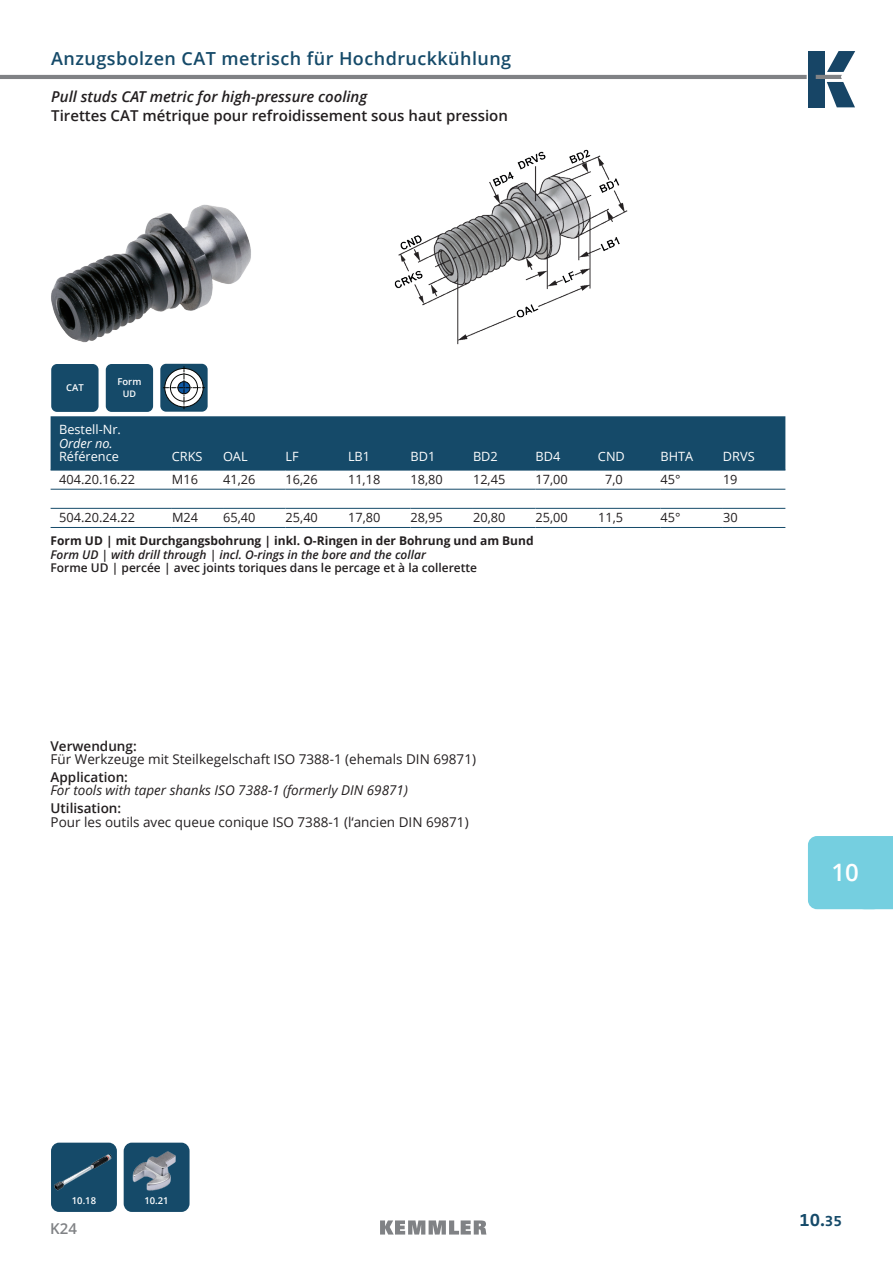
<style>
.page{position:relative;width:893px;height:1263px;background:#fff}
.page>*{position:absolute;margin:0;border:0;box-sizing:border-box;transform-origin:0 0}
.t1{font:600 24px "Open Sans";color:#fff}
.t2{font:600 18px "Open Sans";letter-spacing:.025em;color:#154a69}
.t3{font:700 18px "Zwo OT";color:#154a69}
.t4{font:600 15px "Open Sans";color:#231f20}
.t5{font:italic 600 15px "Open Sans";color:#231f20}
.t6{font:600 15px "Open Sans";color:#808285}
.t7{font:13.5px "Open Sans";color:#231f20}
.t8{font:italic 13.5px "Open Sans";color:#231f20}
.t9{font:600 13.5px "Open Sans";color:#231f20}
.t10{font:12.75px "Open Sans";color:#231f20}
.t11{font:12.75px "Open Sans";color:#fff}
.t12{font:italic 12.75px "Open Sans";color:#fff}
.t13{font:700 12px "Open Sans";color:#231f20}
.t14{font:600 12px "Open Sans";color:#231f20}
.t15{font:italic 600 12px "Open Sans";color:#231f20}
.t16{font:600 9.45px "Open Sans";color:#fff}
.t17{font:600 9px "Open Sans";color:#fff}
.s1{font-size:15px}
</style>
<div class="page">
<svg style="left:380px;top:1220px;width:106px;height:14px"></svg>
<div style="left:808px;top:51px;width:16px;height:56px;background:#174566"></div>
<svg style="left:816px;top:51px;width:39px;height:56px"></svg>
<hr style="left:0;top:75px;width:807px;height:4px;background:#808285">
<svg style="left:876px;top:836px;width:17px;height:73px"></svg>
<div style="left:808px;top:836px;width:74px;height:73px;background:#75cfe0;border-radius:9px"></div>
<div style="left:51px;top:416px;width:734px;height:54px;background:#154a69"></div>
<svg style="left:51px;top:507px;width:734px;height:1px"></svg>
<hr style="left:51px;top:470px;width:121px;height:1px;background:#154a69">
<hr style="left:172px;top:470px;width:51px;height:1px;background:#154a69">
<hr style="left:223px;top:470px;width:62px;height:1px;background:#154a69">
<hr style="left:285px;top:470px;width:63px;height:1px;background:#154a69">
<hr style="left:348px;top:470px;width:62px;height:1px;background:#154a69">
<hr style="left:410px;top:470px;width:63px;height:1px;background:#154a69">
<hr style="left:473px;top:470px;width:62px;height:1px;background:#154a69">
<hr style="left:535px;top:470px;width:63px;height:1px;background:#154a69">
<hr style="left:598px;top:470px;width:62px;height:1px;background:#154a69">
<hr style="left:660px;top:470px;width:63px;height:1px;background:#154a69">
<hr style="left:723px;top:470px;width:62px;height:1px;background:#154a69">
<hr style="left:51px;top:489px;width:121px;height:1px;background:#154a69">
<hr style="left:172px;top:489px;width:51px;height:1px;background:#154a69">
<hr style="left:223px;top:489px;width:62px;height:1px;background:#154a69">
<hr style="left:285px;top:489px;width:63px;height:1px;background:#154a69">
<hr style="left:348px;top:489px;width:62px;height:1px;background:#154a69">
<hr style="left:410px;top:489px;width:63px;height:1px;background:#154a69">
<hr style="left:473px;top:489px;width:62px;height:1px;background:#154a69">
<hr style="left:535px;top:489px;width:63px;height:1px;background:#154a69">
<hr style="left:598px;top:489px;width:62px;height:1px;background:#154a69">
<hr style="left:660px;top:489px;width:63px;height:1px;background:#154a69">
<hr style="left:723px;top:489px;width:62px;height:1px;background:#154a69">
<hr style="left:51px;top:508px;width:121px;height:1px;background:#154a69">
<hr style="left:172px;top:508px;width:51px;height:1px;background:#154a69">
<hr style="left:223px;top:508px;width:62px;height:1px;background:#154a69">
<hr style="left:285px;top:508px;width:63px;height:1px;background:#154a69">
<hr style="left:348px;top:508px;width:62px;height:1px;background:#154a69">
<hr style="left:410px;top:508px;width:63px;height:1px;background:#154a69">
<hr style="left:473px;top:508px;width:62px;height:1px;background:#154a69">
<hr style="left:535px;top:508px;width:63px;height:1px;background:#154a69">
<hr style="left:598px;top:508px;width:62px;height:1px;background:#154a69">
<hr style="left:660px;top:508px;width:63px;height:1px;background:#154a69">
<hr style="left:723px;top:508px;width:62px;height:1px;background:#154a69">
<hr style="left:51px;top:527px;width:121px;height:1px;background:#154a69">
<hr style="left:172px;top:527px;width:51px;height:1px;background:#154a69">
<hr style="left:223px;top:527px;width:62px;height:1px;background:#154a69">
<hr style="left:285px;top:527px;width:63px;height:1px;background:#154a69">
<hr style="left:348px;top:527px;width:62px;height:1px;background:#154a69">
<hr style="left:410px;top:527px;width:63px;height:1px;background:#154a69">
<hr style="left:473px;top:527px;width:62px;height:1px;background:#154a69">
<hr style="left:535px;top:527px;width:63px;height:1px;background:#154a69">
<hr style="left:598px;top:527px;width:62px;height:1px;background:#154a69">
<hr style="left:660px;top:527px;width:63px;height:1px;background:#154a69">
<hr style="left:723px;top:527px;width:62px;height:1px;background:#154a69">
<img style="left:51px;top:204px;width:200px;height:139px">
<img style="left:394px;top:149px;width:234px;height:196px">
<div style="left:106px;top:364px;width:47px;height:48px;background:#154a69;border-radius:6px"></div>
<div style="left:51px;top:364px;width:48px;height:48px;background:#154a69;border-radius:6px"></div>
<div style="left:160px;top:364px;width:48px;height:48px;background:#154a69;border-radius:6px"></div>
<svg style="left:163px;top:364px;width:43px;height:45px"></svg>
<div style="left:51px;top:1143px;width:66px;height:69px;background:#154a69;border-radius:8px"></div>
<img style="left:54px;top:1154px;width:58px;height:36px">
<div style="left:124px;top:1143px;width:66px;height:69px;background:#154a69;border-radius:8px"></div>
<img style="left:132px;top:1151px;width:44px;height:40px">
<h2 class="t2" style="left:51px;top:46px;width:462px">Anzugsbolzen CAT metrisch für Hochdruckkühlung</h2>
<p class="t5" style="left:51px;top:86px;width:318px">Pull studs CAT metric for high-pressure cooling</p>
<p class="t4" style="left:51px;top:105px;width:458px">Tirettes CAT métrique pour refroidissement sous haut pression</p>
<p class="t16" style="left:66px;top:381px;width:19px">CAT</p>
<p class="t16" style="left:117px;top:375px;width:25px">Form</p>
<p class="t17" style="left:123px;top:388px;width:15px">UD</p>
<p class="t11" style="left:59px;top:421px;width:63px">Bestell-Nr.</p>
<p class="t12" style="left:59px;top:434px;width:55px">Order no.</p>
<p class="t11" style="left:59px;top:448px;width:61px">Référence</p>
<p class="t11" style="left:172px;top:448px;width:32px">CRKS</p>
<p class="t11" style="left:223px;top:448px;width:26px">OAL</p>
<p class="t11" style="left:285px;top:448px;width:15px">LF</p>
<p class="t11" style="left:348px;top:448px;width:24px">LB1</p>
<p class="t11" style="left:410px;top:448px;width:26px">BD1</p>
<p class="t11" style="left:473px;top:448px;width:26px">BD2</p>
<p class="t11" style="left:535px;top:448px;width:26px">BD4</p>
<p class="t11" style="left:598px;top:448px;width:28px">CND</p>
<p class="t11" style="left:660px;top:448px;width:34px">BHTA</p>
<p class="t11" style="left:723px;top:448px;width:33px">DRVS</p>
<p class="t10" style="left:59px;top:470px;width:77px">404.20.16.22</p>
<p class="t10" style="left:172px;top:470px;width:28px">M16</p>
<p class="t10" style="left:223px;top:470px;width:34px">41,26</p>
<p class="t10" style="left:286px;top:470px;width:34px">16,26</p>
<p class="t10" style="left:348px;top:470px;width:34px">11,18</p>
<p class="t10" style="left:411px;top:470px;width:34px">18,80</p>
<p class="t10" style="left:473px;top:470px;width:34px">12,45</p>
<p class="t10" style="left:536px;top:470px;width:34px">17,00</p>
<p class="t10" style="left:605px;top:470px;width:19px">7,0</p>
<p class="t10" style="left:660px;top:470px;width:22px">45°</p>
<p class="t10" style="left:723px;top:470px;width:16px">19</p>
<p class="t10" style="left:59px;top:509px;width:77px">504.20.24.22</p>
<p class="t10" style="left:172px;top:509px;width:28px">M24</p>
<p class="t10" style="left:223px;top:509px;width:34px">65,40</p>
<p class="t10" style="left:286px;top:509px;width:34px">25,40</p>
<p class="t10" style="left:348px;top:509px;width:34px">17,80</p>
<p class="t10" style="left:411px;top:509px;width:34px">28,95</p>
<p class="t10" style="left:473px;top:509px;width:34px">20,80</p>
<p class="t10" style="left:536px;top:509px;width:34px">25,00</p>
<p class="t10" style="left:598px;top:509px;width:27px">11,5</p>
<p class="t10" style="left:661px;top:509px;width:22px">45°</p>
<p class="t10" style="left:723px;top:509px;width:16px">30</p>
<p class="t13" style="left:51px;top:532px;width:485px">Form UD | mit Durchgangsbohrung | inkl. O-Ringen in der Bohrung und am Bund</p>
<p class="t15" style="left:51px;top:546px;width:377px">Form UD | with drill through | incl. O-rings in the bore and the collar</p>
<p class="t14" style="left:51px;top:559px;width:428px">Forme UD | percée | avec joints toriques dans le percage et à la collerette</p>
<p class="t9" style="left:51px;top:736px;width:88px">Verwendung:</p>
<p class="t7" style="left:51px;top:750px;width:427px">Für Werkzeuge mit Steilkegelschaft ISO 7388-1 (ehemals DIN 69871)</p>
<p class="t9" style="left:51px;top:767px;width:79px">Application:</p>
<p class="t8" style="left:51px;top:781px;width:359px">For tools with taper shanks ISO 7388-1 (formerly DIN 69871)</p>
<p class="t9" style="left:51px;top:799px;width:72px">Utilisation:</p>
<p class="t7" style="left:51px;top:812px;width:420px">Pour les outils avec queue conique ISO 7388-1 (l‘ancien DIN 69871)</p>
<h1 class="t1" style="left:831px;top:856px;width:29px">10</h1>
<p class="t16" style="left:72px;top:1194px;width:26px">10.18</p>
<p class="t16" style="left:145px;top:1194px;width:26px">10.21</p>
<p class="t6" style="left:50px;top:1218px;width:28px">K24</p>
<h2 class="t3" style="left:799px;top:1209px;width:44px">10.<span class="s1">35</span></h2>
</div>
